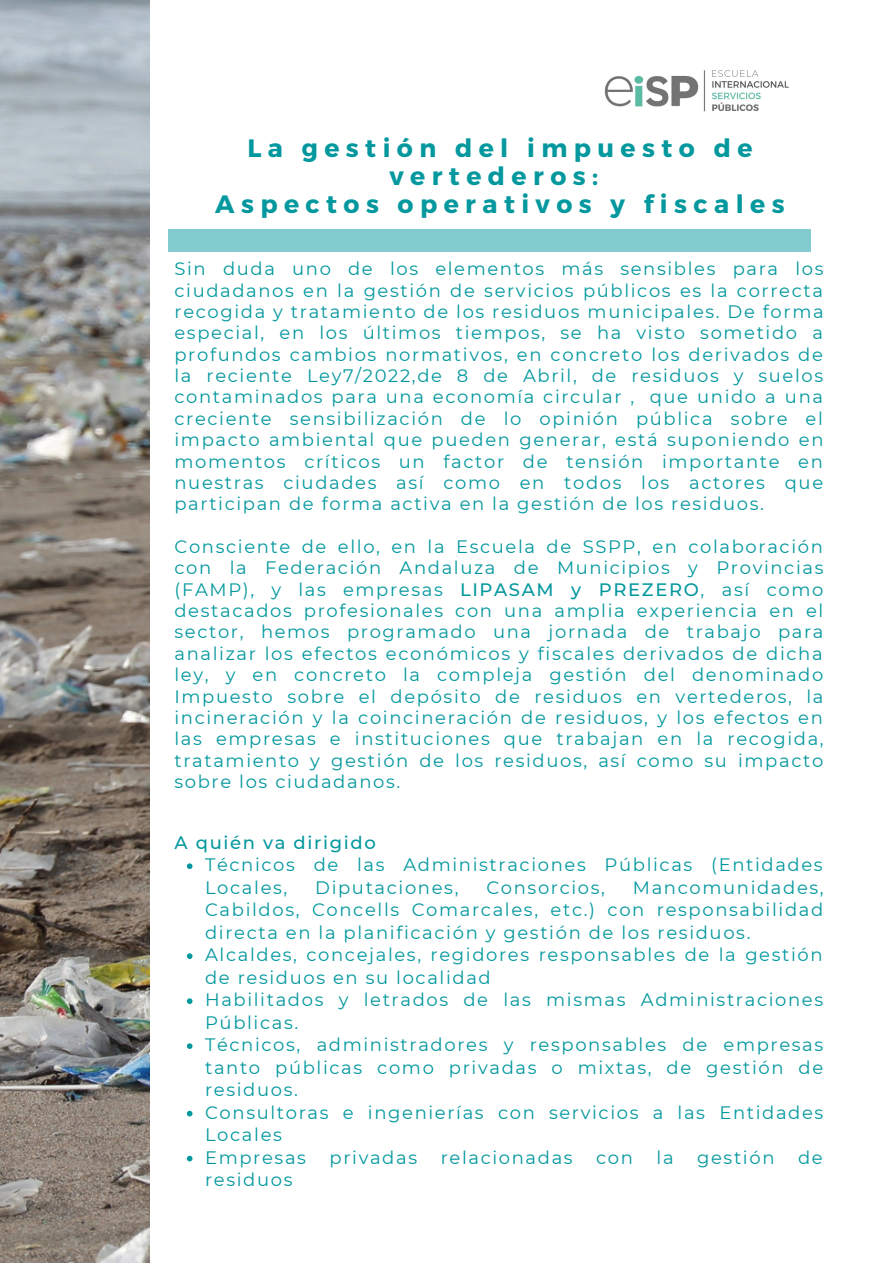
<style>
.page{position:relative;width:893px;height:1264px;background:#fff}
.page>*{position:absolute;margin:0;border:0;box-sizing:border-box;transform-origin:0 0}
.t1{font:700 25.2px/28px "Montserrat";letter-spacing:.255em;color:#03989e;text-align:center}
.t2{font:18px/21.3px "Montserrat";letter-spacing:.09em;color:#03989e}
.t3{font:500 18px "Montserrat";letter-spacing:.09em;color:#03989e}
.s1{font-weight:500}
</style>
<div class="page">
<img style="left:0;top:0;width:150px;height:1262px">
<div style="left:168px;top:228px;width:642px;height:23px;background:#82cccf"></div>
<img style="left:604px;top:70px;width:185px;height:41px">
<svg style="left:187px;top:863px;width:5px;height:6px"></svg>
<svg style="left:187px;top:953px;width:5px;height:6px"></svg>
<svg style="left:187px;top:998px;width:5px;height:5px"></svg>
<svg style="left:187px;top:1043px;width:5px;height:5px"></svg>
<svg style="left:187px;top:1110px;width:5px;height:6px"></svg>
<svg style="left:187px;top:1155px;width:5px;height:6px"></svg>
<h1 class="t1" style="left:215px;top:133px;width:571px">La gestión del impuesto de vertederos:<br>Aspectos operativos y fiscales</h1>
<p class="t2" style="left:174px;top:258px;width:650px;text-align:justify">Sin duda uno de los elementos más sensibles para los ciudadanos en la gestión de servicios públicos es la correcta recogida y tratamiento de los residuos municipales. De forma especial, en los últimos tiempos, se ha visto sometido a profundos cambios normativos, en concreto los derivados de la reciente Ley7/2022,de 8 de Abril, de residuos y suelos contaminados para una economía circular , que unido a una creciente sensibilización de lo opinión pública sobre el impacto ambiental que pueden generar, está suponiendo en momentos críticos un factor de tensión importante en nuestras ciudades así como en todos los actores que participan de forma activa en la gestión de los residuos.</p>
<p class="t2" style="left:174px;top:536px;width:650px;text-align:justify">Consciente de ello, en la Escuela de SSPP, en colaboración con la Federación Andaluza de Municipios y Provincias (FAMP), y las empresas <span class="s1">LIPASAM y PREZERO</span>, así como destacados profesionales con una amplia experiencia en el sector, hemos programado una jornada de trabajo para analizar los efectos económicos y fiscales derivados de dicha ley, y en concreto la compleja gestión del denominado Impuesto sobre el depósito de residuos en vertederos, la incineración y la coincineración de residuos, y los efectos en las empresas e instituciones que trabajan en la recogida, tratamiento y gestión de los residuos, así como su impacto sobre los ciudadanos.</p>
<p class="t3" style="left:174px;top:831px;width:203px">A quién va dirigido</p>
<p class="t2" style="left:205px;top:853px;width:619px;line-height:22.5px">Técnicos de las Administraciones Públicas (Entidades<br>Locales,</p>
<p class="t2" style="left:205px;top:876px;width:620px;line-height:22.5px;text-indent:428px">Mancomunidades, Cabildos, Concells Comarcales, etc.) con responsabilidad directa en la planificación y gestión de los residuos.<br>Alcaldes, concejales, regidores responsables de la gestión de residuos en su localidad<br>Habilitados y letrados de las mismas Administraciones Públicas.<br>Técnicos, administradores y responsables de empresas tanto públicas como privadas o mixtas, de gestión de residuos.<br>Consultoras e ingenierías con servicios a las Entidades Locales<br>Empresas</p>
<p class="t2" style="left:315px;top:876px;width:145px">Diputaciones,</p>
<p class="t2" style="left:486px;top:876px;width:120px">Consorcios,</p>
<p class="t2" style="left:329px;top:1146px;width:89px">privadas</p>
<p class="t2" style="left:440px;top:1146px;width:133px">relacionadas</p>
<p class="t2" style="left:596px;top:1146px;width:38px">con</p>
<p class="t2" style="left:656px;top:1146px;width:19px">la</p>
<p class="t2" style="left:697px;top:1146px;width:79px">gestión</p>
<p class="t2" style="left:798px;top:1146px;width:26px">de</p>
<p class="t2" style="left:205px;top:1168px;width:89px">residuos</p>
</div>
